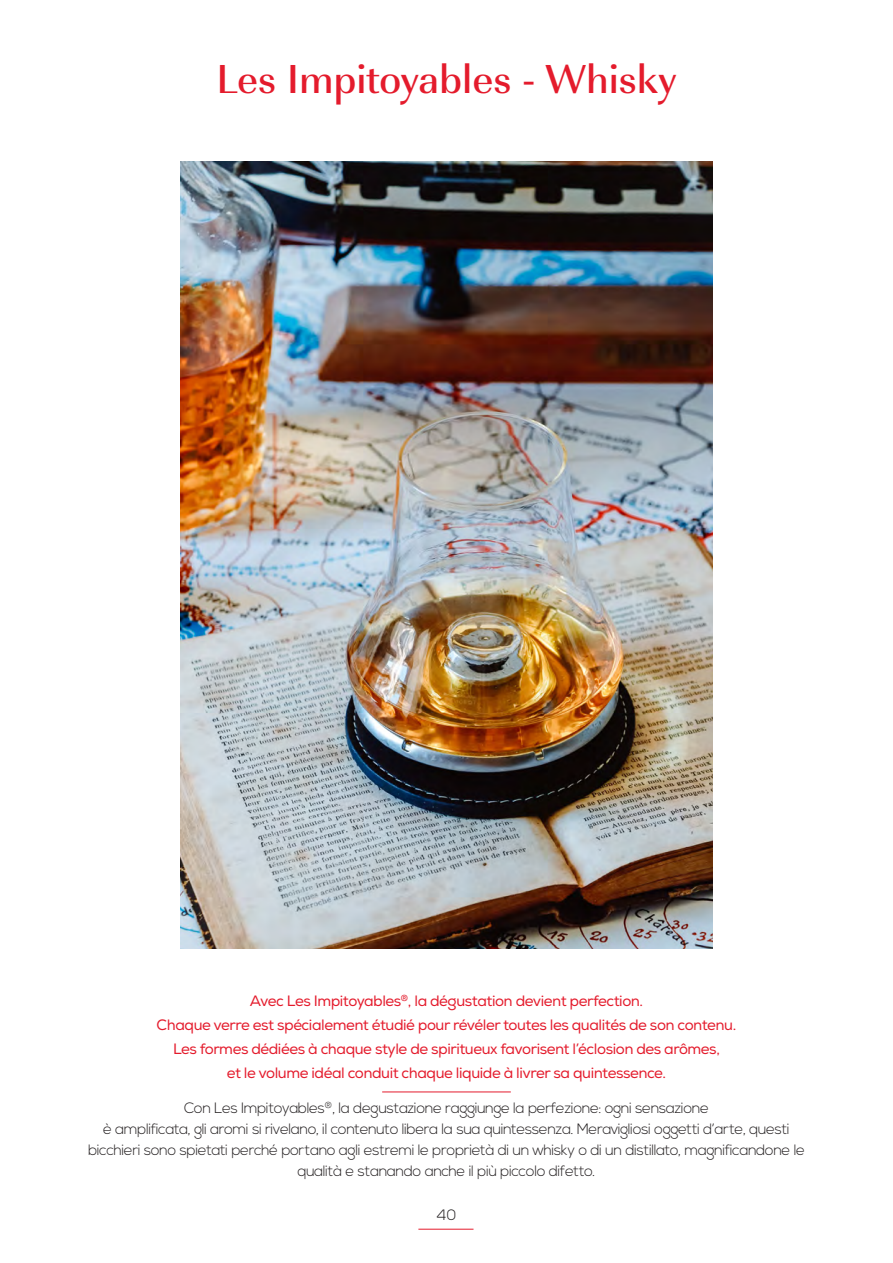
<style>
.page{position:relative;width:893px;height:1263px;background:#fff}
.page>*{position:absolute;margin:0;border:0;box-sizing:border-box;transform-origin:0 0}
.t1{font:500 42px "Imperial URW";color:#e41b2c}
.t2{font:300 15px/21px "Nexa";letter-spacing:-.03em;color:#231f20;text-align:center}
.t3{font:15px "Nexa";letter-spacing:-.03em;color:#e41b2c}
</style>
<div class="page">
<hr style="left:418px;top:1229px;width:55px;height:1px;background:#e41b2c">
<hr style="left:382px;top:1091px;width:129px;height:1px;background:#e41b2c">
<img style="left:181px;top:162px;width:531px;height:786px">
<p class="t1" style="left:216px;top:48px;width:462px">Les Impitoyables - Whisky</p>
<p class="t3" style="left:250px;top:992px;width:395px">Avec Les Impitoyables<sup>®</sup>, la dégustation devient perfection.</p>
<p class="t3" style="left:157px;top:1016px;width:581px">Chaque verre est spécialement étudié pour révéler toutes les qualités de son contenu.</p>
<p class="t3" style="left:173px;top:1040px;width:548px">Les formes dédiées à chaque style de spiritueux favorisent l’éclosion des arômes,</p>
<p class="t3" style="left:227px;top:1064px;width:441px">et le volume idéal conduit chaque liquide à livrer sa quintessence.</p>
<p class="t2" style="left:184px;top:1098px;width:526px">Con Les Impitoyables<sup>®</sup>, la degustazione raggiunge la perfezione: ogni sensazione</p>
<p class="t2" style="left:88px;top:1119px;width:718px">è amplificata, gli aromi si rivelano, il contenuto libera la sua quintessenza. Meravigliosi oggetti d’arte, questi bicchieri sono spietati perché portano agli estremi le proprietà di un whisky o di un distillato, magnificandone le qualità e stanando anche il più piccolo difetto.</p>
<p class="t2" style="left:437px;top:1205px;width:21px">40</p>
</div>
